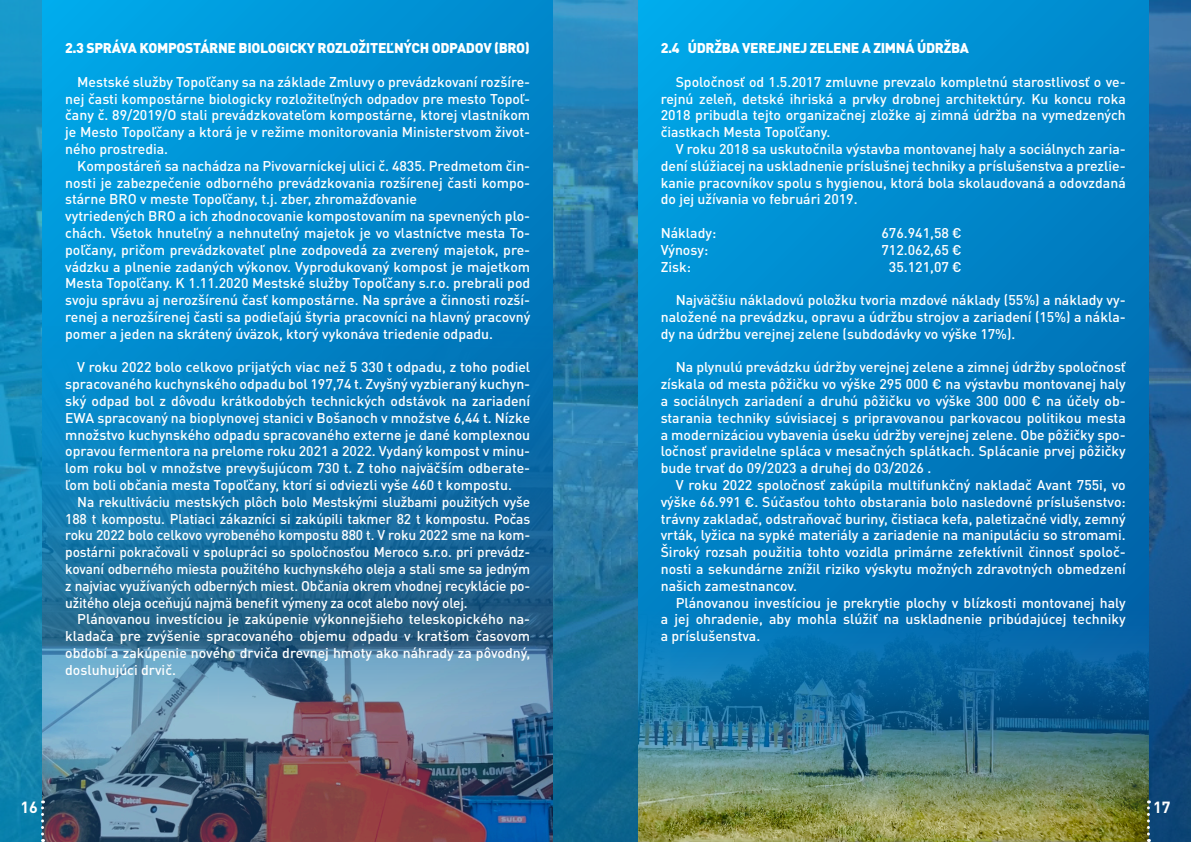
<style>
.page{position:relative;width:1191px;height:842px;background:#fff}
.page>*{position:absolute;margin:0;border:0;box-sizing:border-box;transform-origin:0 0}
.t1{font:700 16px "DIN Pro";color:#fff}
.t2{font:500 14px/16.8px "DIN Pro";color:#fff;text-align:justify}
.t3{font:900 14px "DIN Pro";letter-spacing:-.02em;color:#fff}
</style>
<div class="page">
<img style="left:0;top:0;width:1191px;height:842px">
<div style="left:43px;top:0;width:510px;height:842px;background:linear-gradient(to right,#00a2e3,#007fc3)"></div>
<img style="left:43px;top:288px;width:510px;height:554px">
<svg style="left:638px;top:0;width:510px;height:590px;background:#0086c9"></svg>
<img style="left:638px;top:590px;width:510px;height:252px">
<svg style="left:41px;top:800px;width:3px;height:42px"></svg>
<svg style="left:1147px;top:800px;width:3px;height:42px"></svg>
<p class="t3" style="left:65px;top:39px;width:466px">2.3 SPRÁVA KOMPOSTÁRNE BIOLOGICKY ROZLOŽITEĽNÝCH ODPADOV (BRO)</p>
<p class="t2" style="left:65px;top:73px;width:466px;text-indent:12px">Mestské služby Topoľčany sa na základe Zmluvy o prevádzkovaní rozšíre&shy;nej časti kompostárne biologicky rozložiteľných odpadov pre mesto Topoľ&shy;čany č. 89/2019/O stali prevádzkovateľom kompostárne, ktorej vlastníkom je Mesto Topoľčany a ktorá je v režime monitorovania Ministerstvom život&shy;ného prostredia.</p>
<p class="t2" style="left:65px;top:157px;width:466px;text-indent:12px">Kompostáreň sa nachádza na Pivovarníckej ulici č. 4835. Predmetom čin&shy;nosti je zabezpečenie odborného prevádzkovania rozšírenej časti kompo&shy;stárne BRO v meste Topoľčany, t.j. zber, zhromažďovanie</p>
<p class="t2" style="left:65px;top:207px;width:466px">vytriedených BRO a ich zhodnocovanie kompostovaním na spevnených plo&shy;chách. Všetok hnuteľný a nehnuteľný majetok je vo vlastníctve mesta To&shy;poľčany, pričom prevádzkovateľ plne zodpovedá za zverený majetok, pre&shy;vádzku a plnenie zadaných výkonov. Vyprodukovaný kompost je majetkom Mesta Topoľčany. K 1.11.2020 Mestské služby Topoľčany s.r.o. prebrali pod svoju správu aj nerozšírenú časť kompostárne. Na správe a činnosti rozší&shy;renej a nerozšírenej časti sa podieľajú štyria pracovníci na hlavný pracovný pomer a jeden na skrátený úväzok, ktorý vykonáva triedenie odpadu.</p>
<p class="t2" style="left:65px;top:359px;width:466px;text-indent:12px">V roku 2022 bolo celkovo prijatých viac než 5 330 t odpadu, z toho podiel spracovaného kuchynského odpadu bol 197,74 t. Zvyšný vyzbieraný kuchyn&shy;ský odpad bol z dôvodu krátkodobých technických odstávok na zariadení EWA spracovaný na bioplynovej stanici v Bošanoch v množstve 6,44 t. Nízke množstvo kuchynského odpadu spracovaného externe je dané komplexnou opravou fermentora na prelome roku 2021 a 2022. Vydaný kompost v minu&shy;lom roku bol v množstve prevyšujúcom 730 t. Z toho najväčším odberate&shy;ľom boli občania mesta Topoľčany, ktorí si odviezli vyše 460 t kompostu.</p>
<p class="t2" style="left:65px;top:493px;width:466px;text-indent:12px">Na rekultiváciu mestských plôch bolo Mestskými službami použitých vyše 188 t kompostu. Platiaci zákazníci si zakúpili takmer 82 t kompostu. Počas roku 2022 bolo celkovo vyrobeného kompostu 880 t. V roku 2022 sme na kom&shy;postárni pokračovali v spolupráci so spoločnosťou Meroco s.r.o. pri prevádz&shy;kovaní odberného miesta použitého kuchynského oleja a stali sme sa jedným z najviac využívaných odberných miest. Občania okrem vhodnej recyklácie po&shy;užitého oleja oceňujú najmä benef it výmeny za ocot alebo nový olej.</p>
<p class="t2" style="left:65px;top:611px;width:466px;text-indent:12px">Plánovanou investíciou je zakúpenie výkonnejšieho teleskopického na&shy;kladača pre zvýšenie spracovaného objemu odpadu v kratšom časovom období a zakúpenie nového drviča drevnej hmoty ako náhrady za pôvodný, dosluhujúci drvič.</p>
<p class="t3" style="left:660px;top:39px;width:310px">2.4 ÚDRŽBA VEREJNEJ ZELENE A ZIMNÁ ÚDRŽBA</p>
<p class="t2" style="left:660px;top:73px;width:466px;text-indent:15px">Spoločnosť od 1.5.2017 zmluvne prevzalo kompletnú starostlivosť o ve&shy;rejnú zeleň, detské ihriská a prvky drobnej architektúry. Ku koncu roka 2018 pribudla tejto organizačnej zložke aj zimná údržba na vymedzených čiastkach Mesta Topoľčany.</p>
<p class="t2" style="left:660px;top:140px;width:466px;text-indent:15px">V roku 2018 sa uskutočnila výstavba montovanej haly a sociálnych zaria&shy;dení slúžiacej na uskladnenie príslušnej techniky a príslušenstva a prezlie&shy;kanie pracovníkov spolu s hygienou, ktorá bola skolaudovaná a odovzdaná do jej užívania vo februári 2019.</p>
<p class="t2" style="left:660px;top:224px;width:57px">Náklady:</p>
<p class="t2" style="left:881px;top:224px;width:82px">676.941,58 €</p>
<p class="t2" style="left:660px;top:241px;width:49px">Výnosy:</p>
<p class="t2" style="left:881px;top:241px;width:82px">712.062,65 €</p>
<p class="t2" style="left:660px;top:258px;width:32px">Zisk:</p>
<p class="t2" style="left:889px;top:258px;width:74px">35.121,07 €</p>
<p class="t2" style="left:660px;top:291px;width:466px;text-indent:15px">Najväčšiu nákladovú položku tvoria mzdové náklady (55%) a náklady vy&shy;naložené na prevádzku, opravu a údržbu strojov a zariadení (15%) a nákla&shy;dy na údržbu verejnej zelene (subdodávky vo výške 17%).</p>
<p class="t2" style="left:660px;top:359px;width:466px;text-indent:15px">Na plynulú prevádzku údržby verejnej zelene a zimnej údržby spoločnosť získala od mesta pôžičku vo výške 295 000 € na výstavbu montovanej haly a sociálnych zariadení a druhú pôžičku vo výške 300 000 € na účely ob&shy;starania techniky súvisiacej s pripravovanou parkovacou politikou mesta a modernizáciou vybavenia úseku údržby verejnej zelene. Obe pôžičky spo&shy;ločnosť pravidelne spláca v mesačných splátkach. Splácanie prvej pôžičky bude trvať do 09/2023 a druhej do 03/2026 .</p>
<p class="t2" style="left:660px;top:476px;width:466px;text-indent:15px">V roku 2022 spoločnosť zakúpila multifunkčný nakladač Avant 755i, vo výške 66.991 €. Súčasťou tohto obstarania bolo nasledovné príslušenstvo: trávny zakladač, odstraňovač buriny, čistiaca kefa, paletizačné vidly, zemný vrták, lyžica na sypké materiály a zariadenie na manipuláciu so stromami.<br>Široký rozsah použitia tohto vozidla primárne zefektívnil činnosť spoloč&shy;nosti a sekundárne znížil riziko výskytu možných zdravotných obmedzení našich zamestnancov.</p>
<p class="t2" style="left:660px;top:594px;width:466px;text-indent:15px">Plánovanou investíciou je prekrytie plochy v blízkosti montovanej haly a jej ohradenie, aby mohla slúžiť na uskladnenie pribúdajúcej techniky a príslušenstva.</p>
<p class="t1" style="left:21px;top:796px;width:19px">16</p>
<p class="t1" style="left:1153px;top:796px;width:19px">17</p>
</div>
